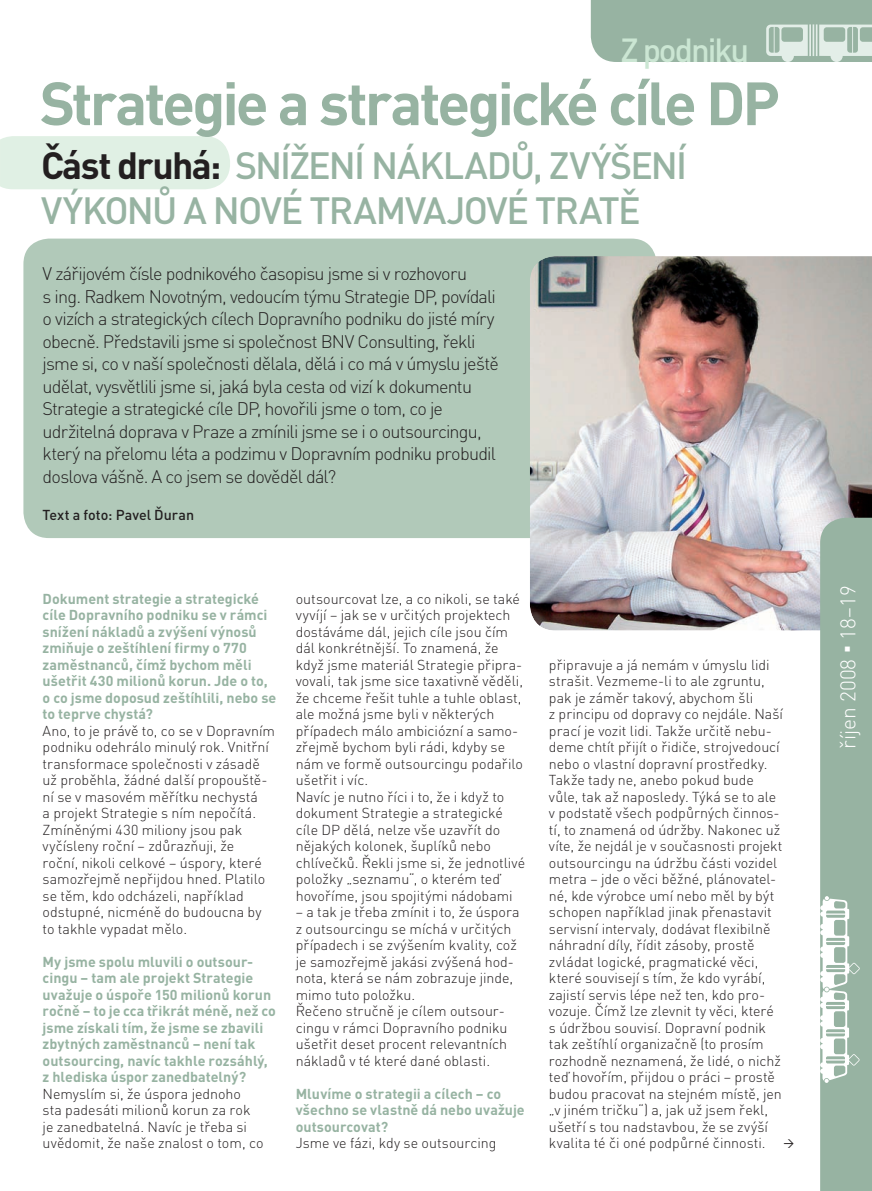
<style>
.page{position:relative;width:872px;height:1191px;background:#fff}
.page>*{position:absolute;margin:0;border:0;box-sizing:border-box;transform-origin:0 0}
.t1{font:700 60px "DINCE";letter-spacing:-.05em;color:#97b3a2}
.t2{font:500 37.5px/45px "DINCE";letter-spacing:-.04em;color:#97b3a2}
.t3{font:500 33px "DINCE";letter-spacing:-.06em;color:#cbe6d3}
.t4{font:300 21px "DINCE";color:#fff}
.t5{font:300 18px/22.5px "DINCE";letter-spacing:-.04em;color:#231f20}
.t6{font:300 14.25px/16.5px "DINCE";color:#231f20}
.t7{font:700 14.25px/16.5px "DINCE";color:#97b3a2}
.t8{font:500 14.25px "DINCE";color:#231f20}
.s1{font-weight:700;color:#231f20}
.s2{font-weight:900;font-size:27px}
</style>
<div class="page">
<svg style="left:0;top:136px;width:230px;height:112px"></svg>
<div style="left:23px;top:239px;width:633px;height:299px;background:#b1c9b9;border-radius:26px"></div>
<img style="left:530px;top:256px;width:341px;height:374px">
<svg style="left:590px;top:0;width:282px;height:62px;background:#a0baab"></svg>
<svg style="left:819px;top:518px;width:53px;height:673px;background:#a1baab"></svg>
<h3 class="t3" style="left:620px;top:38px;width:130px">Z podniku</h3>
<h1 class="t1" style="left:40px;top:82px;width:741px">Strategie a strategické cíle DP</h1>
<h2 class="t2" style="left:41px;top:147px;width:647px"><span class="s1">Část druhá:</span> SNÍŽENÍ NÁKLADŮ, ZVÝŠENÍ<br>VÝKONŮ A NOVÉ TRAMVAJOVÉ TRATĚ</h2>
<p class="t5" style="left:43px;top:265px;width:457px">V zářijovém čísle podnikového časopisu jsme si v rozhovoru<br>s ing. Radkem Novotným, vedoucím týmu Strategie DP, povídali o vizích a strategických cílech Dopravního podniku do jisté míry obecně. Představili jsme si společnost BNV Consulting, řekli jsme si, co v naší společnosti dělala, dělá i co má v úmyslu ještě udělat, vysvětlili jsme si, jaká byla cesta od vizí k dokumentu Strategie a strategické cíle DP, hovořili jsme o tom, co je udržitelná doprava v Praze a zmínili jsme se i o outsourcingu, který na přelomu léta a podzimu v Dopravním podniku probudil doslova vášně. A co jsem se dověděl dál?</p>
<p class="t8" style="left:43px;top:509px;width:153px">Text a foto: Pavel Ďuran</p>
<p class="t7" style="left:43px;top:592px;width:235px">Dokument strategie a strategické cíle Dopravního podniku se v rámci snížení nákladů a zvýšení výnosů zmiňuje o zeštíhlení firmy o 770 zaměstnanců, čímž bychom měli ušetřit 430 milionů korun. Jde o to, o co jsme doposud zeštíhlili, nebo se to teprve chystá?</p>
<p class="t6" style="left:43px;top:724px;width:234px">Ano, to je právě to, co se v Dopravním podniku odehrálo minulý rok. Vnitřní transformace společnosti v zásadě už proběhla, žádné další propouště&shy;ní se v masovém měřítku nechystá<br>a projekt Strategie s ním nepočítá.<br>Zmíněnými 430 miliony jsou pak vyčísleny roční – zdůrazňuji, že<br>roční, nikoli celkové – úspory, které samozřejmě nepřijdou hned. Platilo se těm, kdo odcházeli, například odstupné, nicméně do budoucna by to takhle vypadat mělo.</p>
<p class="t7" style="left:43px;top:955px;width:235px">My jsme spolu mluvili o outsour&shy;cingu – tam ale projekt Strategie uvažuje o úspoře 150 milionů korun ročně – to je cca třikrát méně, než co jsme získali tím, že jsme se zbavili zbytných zaměstnanců – není tak outsourcing, navíc takhle rozsáhlý, z hlediska úspor zanedbatelný?</p>
<p class="t6" style="left:43px;top:1087px;width:222px">Nemyslím si, že úspora jednoho sta padesáti milionů korun za rok je zanedbatelná. Navíc je třeba si uvědomit, že naše znalost o tom, co</p>
<p class="t6" style="left:296px;top:592px;width:231px">outsourcovat lze, a co nikoli, se také vyvíjí – jak se v určitých projektech dostáváme dál, jejich cíle jsou čím dál konkrétnější. To znamená, že když jsme materiál Strategie připra&shy;vovali, tak jsme sice taxativně věděli, že chceme řešit tuhle a tuhle oblast, ale možná jsme byli v některých případech málo ambiciózní a samo&shy;zřejmě bychom byli rádi, kdyby se nám ve formě outsourcingu podařilo ušetřit i víc.<br>Navíc je nutno říci i to, že i když to dokument Strategie a strategické cíle DP dělá, nelze vše uzavřít do nějakých kolonek, šuplíků nebo chlívečků. Řekli jsme si, že jednotlivé položky „seznamu“, o kterém teď hovoříme, jsou spojitými nádobami</p>
<p class="t6" style="left:296px;top:905px;width:225px">– a tak je třeba zmínit i to, že úspora z outsourcingu se míchá v určitých případech i se zvýšením kvality, což je samozřejmě jakási zvýšená hod&shy;nota, která se nám zobrazuje jinde, mimo tuto položku.<br>Řečeno stručně je cílem outsour&shy;cingu v rámci Dopravního podniku ušetřit deset procent relevantních nákladů v té které dané oblasti.</p>
<p class="t7" style="left:296px;top:1087px;width:230px">Mluvíme o strategii a cílech – co všechno se vlastně dá nebo uvažuje outsourcovat?</p>
<p class="t6" style="left:296px;top:1136px;width:202px">Jsme ve fázi, kdy se outsourcing</p>
<p class="t6" style="left:549px;top:658px;width:235px">připravuje a já nemám v úmyslu lidi strašit. Vezmeme-li to ale zgruntu, pak je záměr takový, abychom šli<br>z principu od dopravy co nejdále. Naší prací je vozit lidi. Takže určitě nebu&shy;deme chtít přijít o řidiče, strojvedoucí nebo o vlastní dopravní prostředky.<br>Takže tady ne, anebo pokud bude vůle, tak až naposledy. Týká se to ale v podstatě všech podpůrných činnos&shy;tí, to znamená od údržby. Nakonec už víte, že nejdál je v současnosti projekt outsourcingu na údržbu části vozidel metra – jde o věci běžné, plánovatel&shy;né, kde výrobce umí nebo měl by být schopen například jinak přenastavit servisní intervaly, dodávat flexibilně náhradní díly, řídit zásoby, prostě zvládat logické, pragmatické věci, které souvisejí s tím, že kdo vyrábí, zajistí servis lépe než ten, kdo pro&shy;vozuje. Čímž lze zlevnit ty věci, které s údržbou souvisí. Dopravní podnik tak zeštíhlí organizačně (to prosím rozhodně neznamená, že lidé, o nichž teď hovořím, přijdou o práci – prostě budou pracovat na stejném místě, jen „v jiném tričku“) a, jak už jsem řekl, ušetří s tou nadstavbou, že se zvýší kvalita té či oné podpůrné činnosti.</p>
<h3 class="t4" style="left:840px;top:749px;width:165px;rotate:-90deg">říjen 2008 <span class="s2">∤</span> 18–19</h3>
</div>
